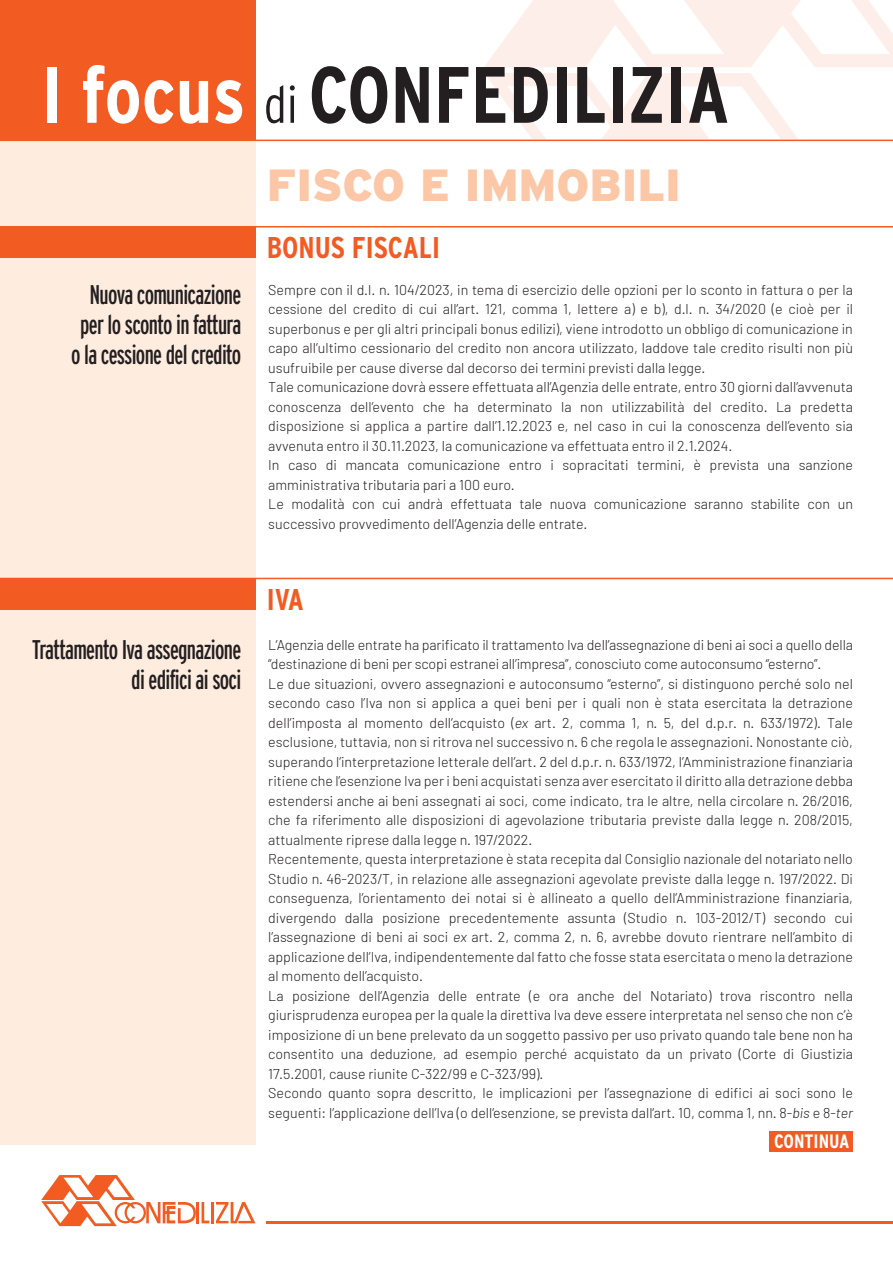
<style>
.page{position:relative;width:893px;height:1263px;background:#fff}
.page>*{position:absolute;margin:0;border:0;box-sizing:border-box;transform-origin:0 0}
.t1{font:700 condensed 79.65px "Interstate";color:#231f20}
.t2{font:900 45px "Interstate";color:#fbc7a7}
.t3{font:700 condensed 30px "Interstate";color:#f25b21}
.t4{font:extra-condensed 27px/30.5px "Interstate";letter-spacing:-.025em;color:#231f20;text-align:right}
.t5{font:700 condensed 19.35px "Interstate";color:#fff}
.t6{font:300 14.25px/19.5px "Barlow";color:#231f20}
.s1{color:#fff}
.s2{font-weight:300;font-size:51.75px}
.s3{font-style:italic}
</style>
<div class="page">
<div style="left:769px;top:1131px;width:84px;height:20px;background:#f25b21"></div>
<div style="left:0;top:0;width:255px;height:1144px;background:#feecdf"></div>
<hr style="left:267px;top:1221px;width:626px;height:2px;background:#f25b21">
<hr style="left:196px;top:1202px;width:3px;height:21px;background:#f25b21">
<svg style="left:202px;top:1202px;width:7px;height:21px"></svg>
<hr style="left:211px;top:1202px;width:3px;height:21px;background:#f25b21">
<svg style="left:216px;top:1202px;width:39px;height:21px"></svg>
<svg style="left:41px;top:1175px;width:155px;height:51px"></svg>
<svg style="left:484px;top:0;width:409px;height:67px"></svg>
<svg style="left:485px;top:73px;width:313px;height:66px"></svg>
<div style="left:0;top:0;width:255px;height:140px;background:#f25b21"></div>
<hr style="left:0;top:140px;width:893px;height:1px;background:#f25b21">
<hr style="left:0;top:226px;width:893px;height:2px;background:#f25b21">
<div style="left:0;top:227px;width:255px;height:31px;background:#f25b21"></div>
<hr style="left:0;top:578px;width:893px;height:1px;background:#f25b21">
<div style="left:0;top:578px;width:255px;height:32px;background:#f25b21"></div>
<h1 class="t1" style="left:41px;top:50px;width:690px"><span class="s1">I focus</span> <span class="s2">di</span> CONFEDILIZIA</h1>
<h3 class="t4" style="left:71px;top:279px;width:172px">Nuova comunicazione per lo sconto in fattura o la cessione del credito</h3>
<h3 class="t4" style="left:32px;top:634px;width:211px">Trattamento Iva assegnazione di edifici ai soci</h3>
<h2 class="t2" style="left:267px;top:159px;width:416px">FISCO E IMMOBILI</h2>
<h3 class="t3" style="left:267px;top:231px;width:175px">BONUS FISCALI</h3>
<p class="t6" style="left:268px;top:279px;width:586px">Sempre con il d.l. n. 104/2023, in tema di esercizio delle opzioni per lo sconto in fattura o per la cessione del credito di cui all’art. 121, comma 1, lettere a) e b), d.l. n. 34/2020 (e cioè per il superbonus e per gli altri principali bonus edilizi), viene introdotto un obbligo di comunicazione in capo all’ultimo cessionario del credito non ancora utilizzato, laddove tale credito risulti non più usufruibile per cause diverse dal decorso dei termini previsti dalla legge.<br>Tale comunicazione dovrà essere effettuata all’Agenzia delle entrate, entro 30 giorni dall’avvenuta conoscenza dell’evento che ha determinato la non utilizzabilità del credito. La predetta disposizione si applica a partire dall’1.12.2023 e, nel caso in cui la conoscenza dell’evento sia avvenuta entro il 30.11.2023, la comunicazione va effettuata entro il 2.1.2024.<br>In caso di mancata comunicazione entro i sopracitati termini, è prevista una sanzione amministrativa tributaria pari a 100 euro.<br>Le modalità con cui andrà effettuata tale nuova comunicazione saranno stabilite con un successivo provvedimento dell’Agenzia delle entrate.</p>
<h3 class="t3" style="left:267px;top:582px;width:39px">IVA</h3>
<p class="t6" style="left:268px;top:635px;width:586px">L’Agenzia delle entrate ha parificato il trattamento Iva dell’assegnazione di beni ai soci a quello della “destinazione di beni per scopi estranei all’impresa”, conosciuto come autoconsumo “esterno”.<br>Le due situazioni, ovvero assegnazioni e autoconsumo “esterno”, si distinguono perché solo nel secondo caso l’Iva non si applica a quei beni per i quali non è stata esercitata la detrazione dell’imposta al momento dell’acquisto (<span class="s3">ex</span> art. 2, comma 1, n. 5, del d.p.r. n. 633/1972). Tale esclusione, tuttavia, non si ritrova nel successivo n. 6 che regola le assegnazioni. Nonostante ciò, superando l’interpretazione letterale dell’art. 2 del d.p.r. n. 633/1972, l’Amministrazione finanziaria ritiene che l’esenzione Iva per i beni acquistati senza aver esercitato il diritto alla detrazione debba estendersi anche ai beni assegnati ai soci, come indicato, tra le altre, nella circolare n. 26/2016, che fa riferimento alle disposizioni di agevolazione tributaria previste dalla legge n. 208/2015, attualmente riprese dalla legge n. 197/2022.<br>Recentemente, questa interpretazione è stata recepita dal Consiglio nazionale del notariato nello Studio n. 46-2023/T, in relazione alle assegnazioni agevolate previste dalla legge n. 197/2022. Di conseguenza, l’orientamento dei notai si è allineato a quello dell’Amministrazione finanziaria, divergendo dalla posizione precedentemente assunta (Studio n. 103-2012/T) secondo cui l’assegnazione di beni ai soci <span class="s3">ex</span> art. 2, comma 2, n. 6, avrebbe dovuto rientrare nell’ambito di applicazione dell’Iva, indipendentemente dal fatto che fosse stata esercitata o meno la detrazione al momento dell’acquisto.<br>La posizione dell’Agenzia delle entrate (e ora anche del Notariato) trova riscontro nella giurisprudenza europea per la quale la direttiva Iva deve essere interpretata nel senso che non c’è imposizione di un bene prelevato da un soggetto passivo per uso privato quando tale bene non ha consentito una deduzione, ad esempio perché acquistato da un privato (Corte di Giustizia 17.5.2001, cause riunite C-322/99 e C-323/99).<br>Secondo quanto sopra descritto, le implicazioni per l’assegnazione di edifici ai soci sono le seguenti: l’applicazione dell’Iva (o dell’esenzione, se prevista dall’art. 10, comma 1, nn. 8-<span class="s3">bis</span> e 8-<span class="s3">ter</span></p>
<h3 class="t5" style="left:774px;top:1130px;width:77px">CONTINUA</h3>
</div>
